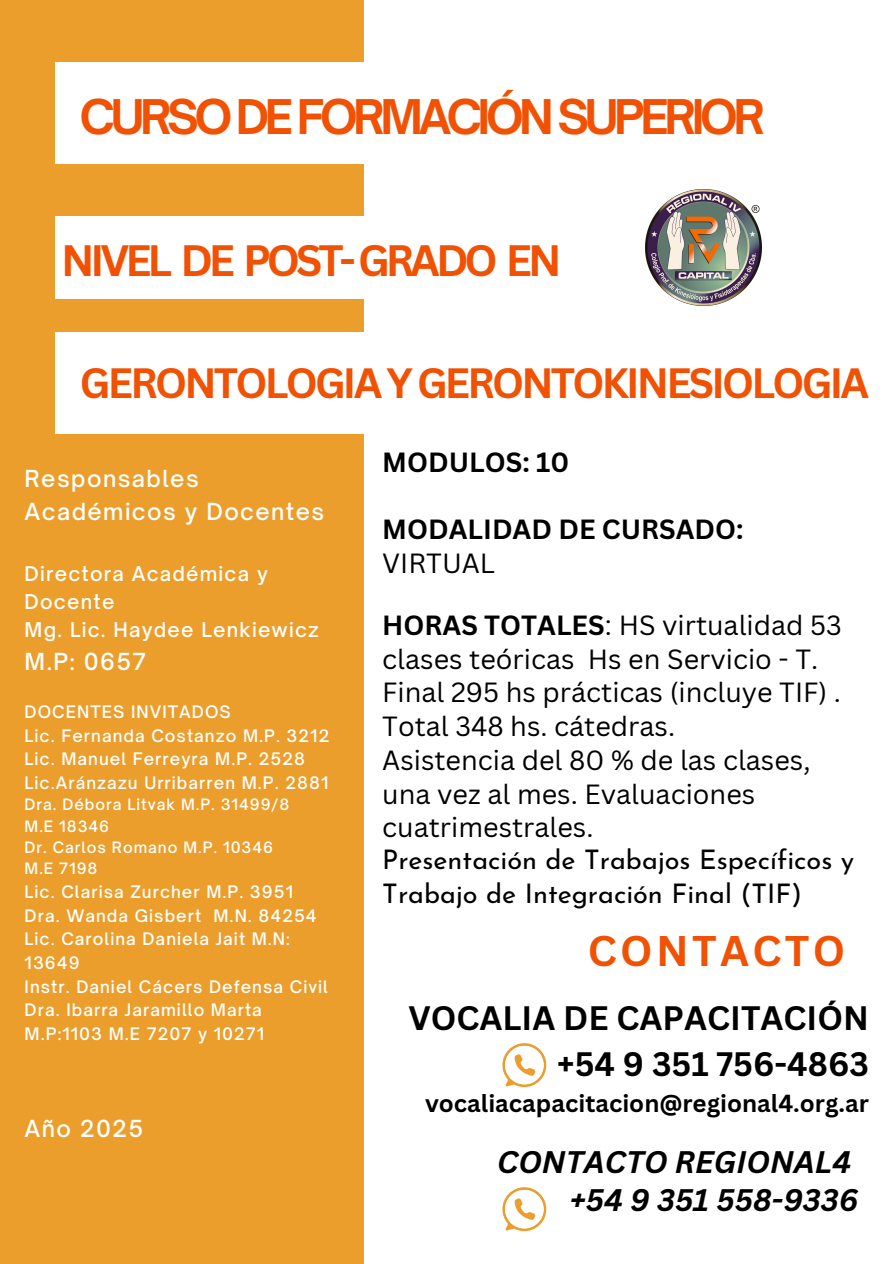
<style>
.page{position:relative;width:894px;height:1264px;background:#fff}
.page>*{position:absolute;margin:0;border:0;box-sizing:border-box;transform-origin:0 0}
.t1{font:700 45.75px "Open Sauce One";letter-spacing:-.095em;color:#f15102}
.t2{font:700 42.75px "Canva Sans";letter-spacing:-.095em;color:#f15102}
.t3{font:700 41.7px "Canva Sans";letter-spacing:.08em;color:#f15102}
.t4{font:700 41.25px "Canva Sans";letter-spacing:-.065em;color:#f15102}
.t5{font:700 33px/46.2px "Canva Sans";color:#000;text-align:right}
.t6{font:italic 700 30.3px/38.2px "Canva Sans";color:#000;text-align:right}
.t7{font:27px/33.5px "Canva Sans";color:#000}
.t8{font:700 27px/33.8px "Canva Sans";color:#000}
.t9{font:700 24px "Canva Sans";color:#000}
.t10{font:500 22.5px/32.7px "Open Sauce One";letter-spacing:.065em;color:#fff}
.t11{font:500 19.5px/28.2px "Open Sauce One";letter-spacing:.065em;color:#fff}
.t12{font:500 16.5px/23.7px "Open Sauce One";letter-spacing:.065em;color:#fff}
.t13{font:500 15px "Open Sauce One";letter-spacing:.065em;color:#fff}
.s1{font-weight:400}
.s2{font-weight:700}
.s3{font-family:"Josefin Sans"}
</style>
<div class="page">
<div style="left:0;top:0;width:363px;height:1263px;background:#eb9e2c"></div>
<div style="left:55px;top:62px;width:768px;height:101px;background:#fff"></div>
<div style="left:55px;top:216px;width:562px;height:82px;background:#fff"></div>
<img style="left:645px;top:190px;width:116px;height:116px">
<div style="left:55px;top:332px;width:768px;height:101px;background:#fff"></div>
<svg style="left:502px;top:1043px;width:44px;height:43px"></svg>
<svg style="left:502px;top:1187px;width:44px;height:43px"></svg>
<p class="t1" style="left:80px;top:88px;width:686px">CURSO DE FORMACIÓN SUPERIOR</p>
<p class="t2" style="left:61px;top:230px;width:501px">NIVEL DE POST-GRADO EN</p>
<h6 class="t4" style="left:80px;top:354px;width:790px">GERONTOLOGIA Y GERONTOKINESIOLOGIA</h6>
<p class="t10" style="left:25px;top:462px;width:301px">Responsables<br>Académicos y Docentes</p>
<p class="t11" style="left:25px;top:559px;width:245px">Directora Académica y<br>Docente</p>
<p class="t11" style="left:25px;top:615px;width:295px">Mg. Lic. Haydee Lenkiewicz</p>
<p class="t10" style="left:25px;top:644px;width:123px">M.P: 0657</p>
<p class="t12" style="left:25px;top:699px;width:208px">DOCENTES INVITADOS</p>
<p class="t12" style="left:25px;top:723px;width:306px">Lic. Fernanda Costanzo M.P. 3212</p>
<p class="t12" style="left:25px;top:747px;width:282px">Lic. Manuel Ferreyra M.P. 2528</p>
<p class="t12" style="left:25px;top:770px;width:305px">Lic.Aránzazu Urribarren M.P. 2881</p>
<p class="t13" style="left:25px;top:795px;width:266px">Dra. Débora Litvak M.P. 31499/8</p>
<h6 class="t13" style="left:25px;top:816px;width:86px">M.E 18346</h6>
<h1 class="t13" style="left:25px;top:838px;width:250px">Dr. Carlos Romano M.P. 10346</h1>
<p class="t13" style="left:25px;top:859px;width:74px">M.E 7198</p>
<h1 class="t12" style="left:25px;top:879px;width:270px">Lic. Clarisa Zurcher M.P. 3951</h1>
<h1 class="t12" style="left:25px;top:903px;width:293px">Dra. Wanda Gisbert M.N. 84254</h1>
<h3 class="t12" style="left:25px;top:927px;width:267px">Lic. Carolina Daniela Jait M.N:<br>13649</h3>
<h4 class="t12" style="left:25px;top:974px;width:305px">Instr. Daniel Cácers Defensa Civil</h4>
<h5 class="t12" style="left:25px;top:998px;width:241px">Dra. Ibarra Jaramillo Marta<br>M.P:1103 M.E 7207 y 10271</h5>
<h1 class="t10" style="left:25px;top:1111px;width:120px">Año 2025</h1>
<p class="t8" style="left:382px;top:444px;width:188px">MODULOS: 10</p>
<p class="t8" style="left:382px;top:512px;width:363px">MODALIDAD DE CURSADO:<br><span class="s1">VIRTUAL</span></p>
<p class="t7" style="left:382px;top:607px;width:473px"><span class="s2">HORAS TOTALES</span>: HS virtualidad 53 clases teóricas Hs en Servicio - T.<br>Final 295 hs prácticas (incluye TIF) .<br>Total 348 hs. cátedras.<br>Asistencia del 80 % de las clases, una vez al mes. Evaluaciones cuatrimestrales.<br><span class="s3">Presentación de Trabajos Específicos y<br>Trabajo de Integración Final (TIF)</span></p>
<p class="t3" style="left:587px;top:921px;width:259px">CONTACTO</p>
<p class="t5" style="left:408px;top:993px;width:462px">VOCALIA DE CAPACITACIÓN +54 9 351 756-4863</p>
<p class="t9" style="left:425px;top:1086px;width:445px">vocaliacapacitacion@regional4.org.ar</p>
<h6 class="t6" style="left:497px;top:1142px;width:363px">CONTACTO REGIONAL4 +54 9 351 558-9336</h6>
</div>
